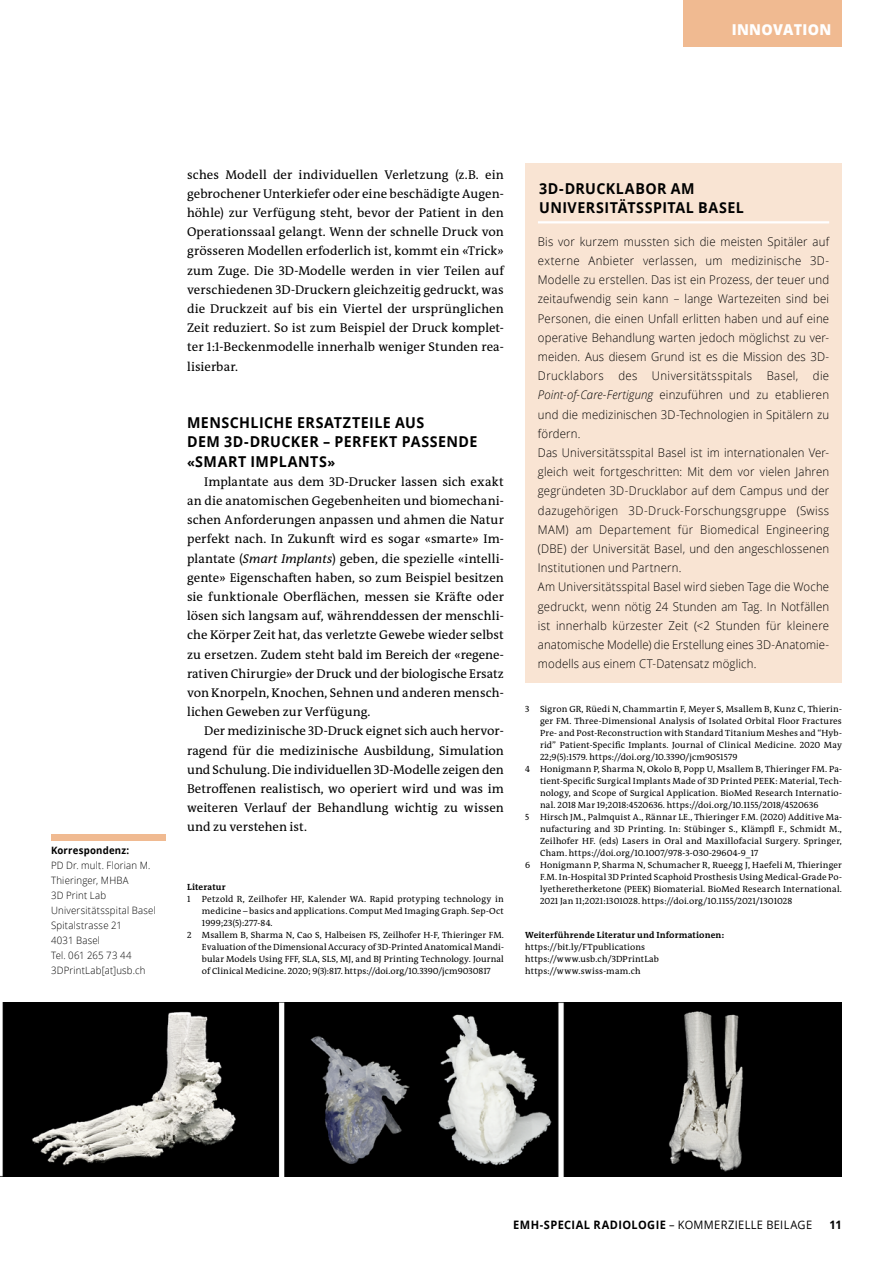
<style>
.page{position:relative;width:893px;height:1263px;background:#fff}
.page>*{position:absolute;margin:0;border:0;box-sizing:border-box;transform-origin:0 0}
.section-h1{font:700 15px/19.2px "Open Sans";letter-spacing:.035em;color:#000;scale:.95 1}
.boxed-title{font:700 15px/19.2px "Open Sans";letter-spacing:.035em;color:#000;scale:.95 1}
.t1{font:800 15px "Open Sans";letter-spacing:.02em;color:#fff;scale:.95 1}
.section-pn{font:12.75px/19.2px "The Antiqua B W5 Plain";letter-spacing:.005em;color:#000;text-align:justify}
.boxed-text{font:300 12px/19.2px "Open Sans";letter-spacing:.015em;color:#000;text-align:justify;scale:.95 1}
.t2{font:700 11.7px "Open Sans";letter-spacing:.035em;color:#000;scale:.95 1}
.photo-caption-l{font:300 10.2px/15px "Open Sans";letter-spacing:.02em;color:#000;scale:.95 1}
.photo-caption-l-2{font:700 10.2px "Open Sans";letter-spacing:.02em;color:#000;scale:.95 1}
.Literatur{font:9px/12px "The Antiqua B W5 Plain";letter-spacing:.01em;color:#000;text-align:justify}
.Literaturtitel{font:700 9px "The Antiqua B W7";letter-spacing:.02em;color:#000}
.Literatur-2{font:9px "The Antiqua B W5 Plain";letter-spacing:.03em;color:#000}
.s1{font-size:12.75px}
.s2{font-style:italic}
.s3{font-weight:400}
</style>
<div class="page">
<div style="left:51px;top:835px;width:115px;height:6px;background:#f0ba91"></div>
<div style="left:525px;top:164px;width:317px;height:519px;background:#f9e4d3"></div>
<hr style="left:538px;top:221px;width:291px;height:2px;background:#fff">
<img style="left:0;top:1002px;width:842px;height:174px">
<div style="left:684px;top:0;width:158px;height:47px;background:#f0ba91"></div>
<h1 class="t1" style="left:732px;top:18px;width:106px">INNOVATION</h1>
<p class="photo-caption-l-2" style="left:51px;top:843px;width:84px">Korrespondenz:</p>
<p class="photo-caption-l" style="left:51px;top:858px;width:106px">PD Dr. mult. Florian M.<br>Thieringer, MHBA</p>
<p class="photo-caption-l" style="left:51px;top:888px;width:60px">3D Print Lab</p>
<p class="photo-caption-l" style="left:51px;top:903px;width:112px">Universitätsspital Basel</p>
<p class="photo-caption-l" style="left:51px;top:918px;width:76px">Spitalstrasse 21</p>
<p class="photo-caption-l" style="left:51px;top:933px;width:53px">4031 Basel</p>
<p class="photo-caption-l" style="left:51px;top:948px;width:86px">Tel. 061 265 73 44</p>
<p class="photo-caption-l" style="left:51px;top:963px;width:101px">3DPrintLab[at]usb.ch</p>
<p class="section-pn" style="left:187px;top:165px;width:318px">sches Modell der individuellen Verletzung (z.B. ein gebrochener Unterkiefer oder eine beschädigte Augen&shy;höhle) zur Verfügung steht, bevor der Patient in den Operationssaal gelangt. Wenn der schnelle Druck von grösseren Modellen erfoderlich ist, kommt ein «Trick» zum Zuge. Die 3D-Modelle werden in vier Teilen auf verschiedenen 3D-Druckern gleichzeitig gedruckt, was die Druckzeit auf bis ein Viertel der ursprünglichen Zeit reduziert. So ist zum Beispiel der Druck komplet&shy;ter 1:1-Beckenmodelle innerhalb weniger Stunden rea&shy;lisierbar.</p>
<p class="section-h1" style="left:187px;top:413px;width:307px">MENSCHLICHE ERSATZTEILE AUS<br>DEM 3D-DRUCKER – PERFEKT PASSENDE <span class="s1">«</span>SMART IMPLANTS<span class="s1">»</span></p>
<p class="section-pn" style="left:187px;top:472px;width:318px;text-indent:17px">Implantate aus dem 3D-Drucker lassen sich exakt an die anatomischen Gegebenheiten und biomechani&shy;schen Anforderungen anpassen und ahmen die Natur perfekt nach. In Zukunft wird es sogar «smarte» Im&shy;plantate (<span class="s2">Smart Implants</span>) geben, die spezielle «intelli&shy;gente» Eigenschaften haben, so zum Beispiel besitzen sie funktionale Oberflächen, messen sie Kräfte oder lösen sich langsam auf, währenddessen der menschli&shy;che Körper Zeit hat, das verletzte Gewebe wieder selbst zu ersetzen. Zudem steht bald im Bereich der «regene&shy;rativen Chirurgie» der Druck und der biologische Ersatz von Knorpeln, Knochen, Sehnen und anderen mensch&shy;lichen Geweben zur Verfügung.</p>
<p class="section-pn" style="left:187px;top:722px;width:318px;text-indent:17px">Der medizinische 3D-Druck eignet sich auch hervor&shy;ragend für die medizinische Ausbildung, Simulation und Schulung. Die individuellen 3D-Modelle zeigen den Betroffenen realistisch, wo operiert wird und was im weiteren Verlauf der Behandlung wichtig zu wissen und zu verstehen ist.</p>
<p class="Literaturtitel" style="left:187px;top:881px;width:40px">Literatur</p>
<p class="Literatur" style="left:187px;top:893px;width:5px">1</p>
<p class="Literatur" style="left:202px;top:893px;width:303px">Petzold R, Zeilhofer HF, Kalender WA. Rapid protyping technology in medicine – basics and applications. Comput Med Imaging Graph. Sep-Oct 1999;23(5):277-84.</p>
<p class="Literatur" style="left:202px;top:929px;width:303px;text-indent:-15px">2 Msallem B, Sharma N, Cao S, Halbeisen FS, Zeilhofer H-F, Thieringer FM.<br>Evaluation of the Dimensional Accuracy of 3D-Printed Anatomical Mandi&shy;bular Models Using FFF, SLA, SLS, MJ, and BJ Printing Technology. Journal of Clinical Medicine. 2020; 9(3):817. https://doi.org/10.3390/jcm9030817</p>
<p class="boxed-title" style="left:539px;top:178px;width:217px">3D-DRUCKLABOR AM<br>UNIVERSITÄTSSPITAL BASEL</p>
<p class="boxed-text" style="left:538px;top:232px;width:308px">Bis vor kurzem mussten sich die meisten Spitäler auf externe Anbieter verlassen, um medizinische 3D-Modelle zu erstellen. Das ist ein Prozess, der teuer und zeitaufwendig sein kann – lange Wartezeiten sind bei Personen, die einen Unfall erlitten haben und auf eine operative Behandlung warten jedoch möglichst zu ver&shy;meiden. Aus diesem Grund ist es die Mission des 3D-Drucklabors des Universitätsspitals Basel, die <span class="s2">Point-of-Care-Fertigung</span> einzuführen und zu etablieren und die medizinischen 3D-Technologien in Spitälern zu fördern.</p>
<p class="boxed-text" style="left:538px;top:443px;width:308px">Das Universitätsspital Basel ist im internationalen Ver&shy;gleich weit fortgeschritten: Mit dem vor vielen Jahren gegründeten 3D-Drucklabor auf dem Campus und der dazugehörigen 3D-Druck-Forschungsgruppe (Swiss MAM) am Departement für Biomedical Engineering (DBE) der Universität Basel, und den angeschlossenen Institutionen und Partnern.</p>
<p class="boxed-text" style="left:538px;top:577px;width:308px">Am Universitätsspital Basel wird sieben Tage die Woche gedruckt, wenn nötig 24 Stunden am Tag. In Notfällen ist innerhalb kürzester Zeit (&lt;2 Stunden für kleinere anatomische Modelle) die Erstellung eines 3D-Anatomie&shy;modells aus einem CT-Datensatz möglich.</p>
<p class="Literatur" style="left:540px;top:703px;width:303px;text-indent:-15px">3 Sigron GR, Rüedi N, Chammartin F, Meyer S, Msallem B, Kunz C, Thierin&shy;ger FM. Three-Dimensional Analysis of Isolated Orbital Floor Fractures Pre- and Post-Reconstruction with Standard Titanium Meshes and “Hyb&shy;rid” Patient-Specific Implants. Journal of Clinical Medicine. 2020 May 22;9(5):1579. https://doi.org/10.3390/jcm9051579</p>
<p class="Literatur" style="left:540px;top:763px;width:303px;text-indent:-15px">4 Honigmann P, Sharma N, Okolo B, Popp U, Msallem B, Thieringer FM. Pa&shy;tient-Specific Surgical Implants Made of 3D Printed PEEK: Material, Tech&shy;nology, and Scope of Surgical Application. BioMed Research Internatio&shy;nal. 2018 Mar 19;2018:4520636. https://doi.org/10.1155/2018/4520636</p>
<p class="Literatur" style="left:540px;top:811px;width:303px;text-indent:-15px">5 Hirsch JM., Palmquist A., Rännar LE., Thieringer F.M. (2020) Additive Ma&shy;nufacturing and 3D Printing. In: Stübinger S., Klämpfl F., Schmidt M., Zeilhofer HF. (eds) Lasers in Oral and Maxillofacial Surgery. Springer, Cham. https://doi.org/10.1007/978-3-030-29604-9_17</p>
<p class="Literatur" style="left:540px;top:859px;width:303px;text-indent:-15px">6 Honigmann P, Sharma N, Schumacher R, Rueegg J, Haefeli M, Thieringer F.M. In-Hospital 3D Printed Scaphoid Prosthesis Using Medical-Grade Po&shy;lyetheretherketone (PEEK) Biomaterial. BioMed Research International.<br>2021 Jan 11;2021:1301028. https://doi.org/10.1155/2021/1301028</p>
<p class="Literaturtitel" style="left:525px;top:929px;width:201px">Weiterführende Literatur und Informationen:</p>
<p class="Literatur" style="left:525px;top:941px;width:122px">https://bit.ly/FTpublications</p>
<p class="Literatur" style="left:525px;top:953px;width:135px">https://www.usb.ch/3DPrintLab</p>
<p class="Literatur-2" style="left:525px;top:965px;width:117px">https://www.swiss-mam.ch</p>
<p class="t2" style="left:513px;top:1216px;width:316px">EMH-SPECIAL RADIOLOGIE <span class="s3">– KOMMERZIELLE BEILAGE</span></p>
<p class="t2" style="left:829px;top:1216px;width:15px">11</p>
</div>
